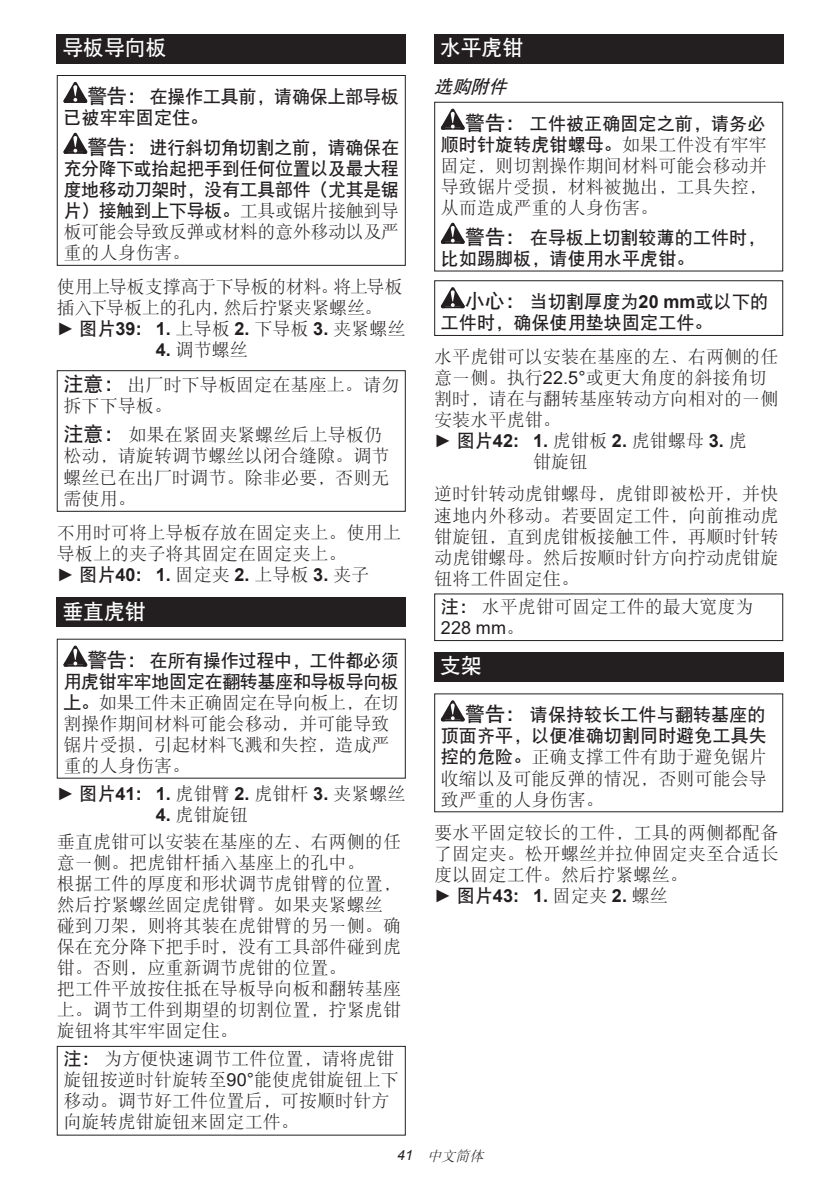
<style>
.page{position:relative;width:840px;height:1191px;background:#fff}
.page>*{position:absolute;margin:0;border:0;box-sizing:border-box;transform-origin:0 0}
.t1{font:21px "DFP Hei W7";letter-spacing:-.01em;color:#fff}
.t2{font:18px/21px "DFP Song W3";letter-spacing:.005em;color:#231f20}
.t3{font:18px/21px "DFP Hei W7";letter-spacing:.005em;color:#231f20}
.t4{font:18px/21px "DFP Song W3";letter-spacing:-.015em;color:#231f20}
.t5{font:700 18px "Arial";color:#231f20}
.t6{font:18px/21px "DFP Hei W7";letter-spacing:-.02em;color:#231f20;text-align:right}
.t7{font:18px/21px "DFP Song W3";letter-spacing:-.02em;color:#231f20}
.t8{font:18px "Arial";color:#231f20}
.t9{font:italic 14px "DFP Song W3";color:#231f20}
.s1{font-size:20px}
.s2{font-family:"DFP Song W3"}
.s3{font-family:"Arial"}
.s4{font-family:"DFP Hei W7"}
.s5{font-family:"Arial";font-weight:700}
.s6{font-family:"DFP Hei W7";font-size:20px}
.s7{font-weight:400}
.s8{font-family:"DFP Hei W7";font-weight:400}
.s9{font-family:"DFP Song W3";font-weight:400}
.s10{font-style:italic}
</style>
<div class="page">
<div style="left:57px;top:34px;width:348px;height:29px;background:#231f20"></div>
<svg style="left:63px;top:82px;width:24px;height:21px"></svg>
<svg style="left:63px;top:133px;width:24px;height:21px"></svg>
<div style="left:57px;top:75px;width:348px;height:191px;border:1px solid #231f20"></div>
<div style="left:57px;top:370px;width:348px;height:142px;border:1px solid #231f20"></div>
<div style="left:57px;top:597px;width:348px;height:30px;background:#231f20"></div>
<svg style="left:63px;top:645px;width:24px;height:21px"></svg>
<div style="left:57px;top:1045px;width:348px;height:90px;border:1px solid #231f20"></div>
<div style="left:434px;top:34px;width:348px;height:29px;background:#231f20"></div>
<svg style="left:440px;top:109px;width:24px;height:21px"></svg>
<svg style="left:440px;top:223px;width:24px;height:21px"></svg>
<div style="left:434px;top:102px;width:348px;height:169px;border:1px solid #231f20"></div>
<svg style="left:440px;top:287px;width:24px;height:21px"></svg>
<div style="left:434px;top:280px;width:348px;height:56px;border:1px solid #231f20"></div>
<div style="left:434px;top:593px;width:348px;height:48px;border:1px solid #231f20"></div>
<div style="left:434px;top:652px;width:348px;height:30px;background:#231f20"></div>
<svg style="left:440px;top:700px;width:24px;height:21px"></svg>
<p class="t1" style="left:62px;top:37px;width:106px">导板导向板</p>
<p class="t3" style="left:63px;top:86px;width:337px;text-indent:24px"><span class="s1">警告：</span>在操作工具前，请确保上部导板已被牢牢固定住。</p>
<p class="t3" style="left:63px;top:137px;width:337px;text-align:justify;text-indent:24px"><span class="s1">警告：</span>进行斜切角切割之前，请确保在充分降下或抬起把手到任何位置以及最大程度地移动刀架时，没有工具部件（尤其是锯片）接触到上下导板。<span class="s2">工具或锯片接触到导</span></p>
<p class="t7" style="left:63px;top:221px;width:337px">板可能会导致反弹或材料的意外移动以及严重的人身伤害。</p>
<p class="t4" style="left:57px;top:276px;width:350px">使用上导板支撑高于下导板的材料。将上导板插入下导板上的孔内，然后拧紧夹紧螺丝。<br><span class="s3">►</span> <span class="s4">图片</span><span class="s5">39: 1.</span> 上导板 <span class="s5">2.</span> 下导板 <span class="s5">3.</span> 夹紧螺丝</p>
<p class="t2" style="left:63px;top:331px;width:337px;line-height:35.4px;text-indent:92px"><span class="s5">4.</span> 调节螺丝<br><span class="s6">注意：</span>出厂时下导板固定在基座上。请勿</p>
<p class="t2" style="left:63px;top:391px;width:320px;line-height:29px">拆下下导板。<br><span class="s6">注意：</span>如果在紧固夹紧螺丝后上导板仍</p>
<p class="t2" style="left:63px;top:445px;width:327px;text-align:justify">松动，请旋转调节螺丝以闭合缝隙。调节螺丝已在出厂时调节。除非必要，否则无需使用。</p>
<p class="t2" style="left:57px;top:521px;width:345px">不用时可将上导板存放在固定夹上。使用上导板上的夹子将其固定在固定夹上。</p>
<p class="t5" style="left:57px;top:561px;width:314px"><span class="s7">►</span> <span class="s8">图片</span>40: 1. <span class="s9">固定夹</span> 2. <span class="s9">上导板</span> 3. <span class="s9">夹子</span></p>
<p class="t1" style="left:62px;top:600px;width:85px">垂直虎钳</p>
<p class="t6" style="left:63px;top:649px;width:337px"><span class="s1">警告：</span>在所有操作过程中，工件都必须<br>用虎钳牢牢地固定在翻转基座和导板导向板</p>
<p class="t2" style="left:63px;top:692px;width:337px"><span class="s4">上。</span>如果工件未正确固定在导向板上，在切割操作期间材料可能会移动，并可能导致锯片受损，引起材料飞溅和失控，造成严重的人身伤害。</p>
<p class="t2" style="left:57px;top:782px;width:350px"><span class="s3">►</span> <span class="s4">图片</span><span class="s5">41: 1.</span> 虎钳臂 <span class="s5">2.</span> 虎钳杆 <span class="s5">3.</span> 夹紧螺丝</p>
<p class="t2" style="left:57px;top:801px;width:345px;line-height:26.8px;text-indent:99px"><span class="s5">4.</span> 虎钳旋钮<br>垂直虎钳可以安装在基座的左、右两侧的任</p>
<p class="t2" style="left:57px;top:851px;width:345px">意一侧。把虎钳杆插入基座上的孔中。<br>根据工件的厚度和形状调节虎钳臂的位置，然后拧紧螺丝固定虎钳臂。如果夹紧螺丝碰到刀架，则将其装在虎钳臂的另一侧。确保在充分降下把手时，没有工具部件碰到虎钳。否则，应重新调节虎钳的位置。<br>把工件平放按住抵在导板导向板和翻转基座上。调节工件到期望的切割位置，拧紧虎钳旋钮将其牢牢固定住。</p>
<p class="t2" style="left:63px;top:1048px;width:337px"><span class="s4">注：</span>为方便快速调节工件位置，请将虎钳旋钮按逆时针旋转至<span class="s3">90°</span>能使虎钳旋钮上下移动。调节好工件位置后，可按顺时针方向旋转虎钳旋钮来固定工件。</p>
<p class="t1" style="left:439px;top:37px;width:85px">水平虎钳</p>
<p class="t3" style="left:464px;top:68px;width:302px;line-height:36.6px;text-indent:-31px"><span class="s10">选购附件<br></span><span class="s1">警告：</span>工件被正确固定之前，请务必</p>
<p class="t3" style="left:440px;top:134px;width:327px">顺时针旋转虎钳螺母。<span class="s2">如果工件没有牢牢</span></p>
<p class="t2" style="left:440px;top:155px;width:327px;text-align:justify">固定，则切割操作期间材料可能会移动并导致锯片受损，材料被抛出，工具失控，从而造成严重的人身伤害。</p>
<p class="t3" style="left:440px;top:227px;width:326px;text-indent:24px"><span class="s1">警告：</span>在导板上切割较薄的工件时，比如踢脚板，请使用水平虎钳。</p>
<p class="t3" style="left:440px;top:291px;width:328px;text-indent:24px"><span class="s1">小心：</span>当切割厚度为<span class="s5">20 mm</span>或以下的工件时，确保使用垫块固定工件。</p>
<p class="t2" style="left:434px;top:346px;width:345px">水平虎钳可以安装在基座的左、右两侧的任意一侧。执行<span class="s3">22.5°</span>或更大角度的斜接角切割时，请在与翻转基座转动方向相对的一侧安装水平虎钳。</p>
<p class="t5" style="left:434px;top:428px;width:314px"><span class="s7">►</span> <span class="s8">图片</span>42: 1. <span class="s9">虎钳板</span> 2. <span class="s9">虎钳螺母</span> 3. <span class="s9">虎</span></p>
<p class="t2" style="left:434px;top:445px;width:345px;line-height:32.4px;text-indent:99px">钳旋钮<br>逆时针转动虎钳螺母，虎钳即被松开，并快</p>
<p class="t2" style="left:434px;top:504px;width:345px;text-align:justify">速地内外移动。若要固定工件，向前推动虎钳旋钮，直到虎钳板接触工件，再顺时针转动虎钳螺母。然后按顺时针方向拧动虎钳旋钮将工件固定住。</p>
<p class="t2" style="left:440px;top:596px;width:314px"><span class="s4">注：</span>水平虎钳可固定工件的最大宽度为</p>
<p class="t8" style="left:440px;top:615px;width:85px">228 mm<span class="s2">。</span></p>
<p class="t1" style="left:439px;top:655px;width:43px">支架</p>
<p class="t3" style="left:440px;top:704px;width:327px;text-align:right"><span class="s1">警告：</span>请保持较长工件与翻转基座的<br>顶面齐平，以便准确切割同时避免工具失</p>
<p class="t2" style="left:440px;top:746px;width:327px;text-align:justify"><span class="s4">控的危险。</span>正确支撑工件有助于避免锯片收缩以及可能反弹的情况，否则可能会导致严重的人身伤害。</p>
<p class="t2" style="left:434px;top:822px;width:345px;text-align:justify">要水平固定较长的工件，工具的两侧都配备了固定夹。松开螺丝并拉伸固定夹至合适长度以固定工件。然后拧紧螺丝。</p>
<p class="t5" style="left:434px;top:883px;width:235px"><span class="s7">►</span> <span class="s8">图片</span>43: 1. <span class="s9">固定夹</span> 2. <span class="s9">螺丝</span></p>
<p class="t9" style="left:397px;top:1148px;width:91px"><span class="s3">4 1</span> 中文简体</p>
</div>
